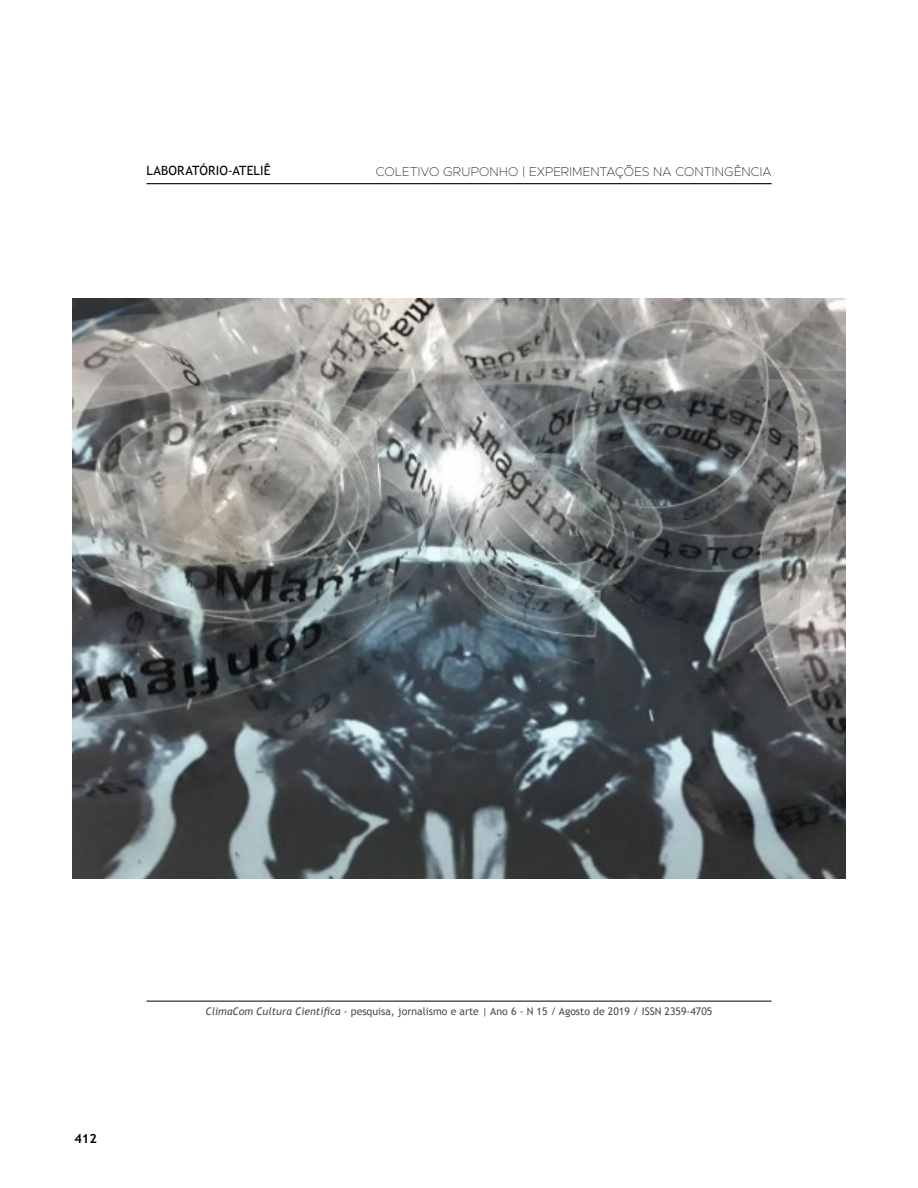
<style>
.page{position:relative;width:918px;height:1188px;background:#fff}
.page>*{position:absolute;margin:0;border:0;box-sizing:border-box;transform-origin:0 0}
.t1{font:100 12.75px "Metropolis";letter-spacing:.015em;color:#000}
.t2{font:12.75px "Trebuchet MS";letter-spacing:.01em;color:#000}
.t3{font:700 12.75px "Trebuchet MS";color:#000}
.t4{font:10.5px "Trebuchet MS";color:#4d4d4f}
.s1{font-style:italic}
</style>
<div class="page">
<hr style="left:146px;top:183px;width:626px;height:1px;background:#000">
<hr style="left:146px;top:1001px;width:626px;height:1px;background:#000">
<img style="left:72px;top:298px;width:774px;height:580px">
<p class="t2" style="left:146px;top:163px;width:126px">LABORATÓRIO-ATELIÊ</p>
<p class="t1" style="left:376px;top:164px;width:397px">COLETIVO GRUPONHO | EXPERIMENTAÇÕES NA CONTINGÊNCIA</p>
<p class="t3" style="left:74px;top:1130px;width:24px">412</p>
<p class="t4" style="left:205px;top:1006px;width:509px"><span class="s1">ClimaCom Cultura Científica</span> - pesquisa, jornalismo e arte | Ano 6 - N 15 / Agosto de 2019 / ISSN 2359-4705</p>
</div>
